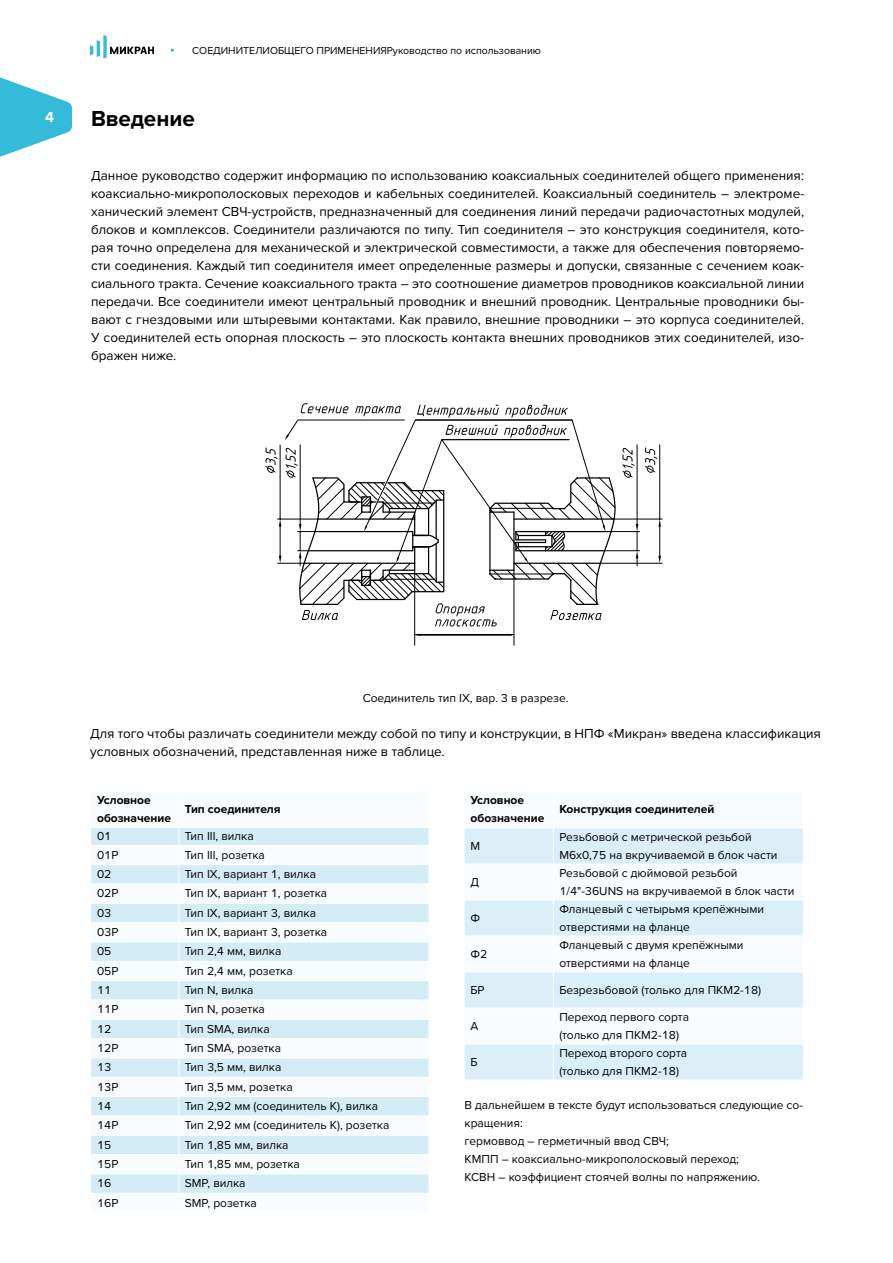
<style>
.page{position:relative;width:893px;height:1263px;background:#fff}
.page>*{position:absolute;margin:0;border:0;box-sizing:border-box;transform-origin:0 0}
.t1{font:700 22.5px "Proxima Nova";color:#000}
.t2{font:700 15px "Proxima Nova";color:#fff}
.t3{font:13.5px/18px "Proxima Nova";color:#000}
.t4{font:12px/18px "Proxima Nova";color:#000}
.t5{font:700 12px/18px "Proxima Nova";color:#000}
.t6{font:10.5px "Proxima Nova";color:#000}
</style>
<div class="page">
<hr style="left:414px;top:570px;width:1px;height:75px;background:#000">
<hr style="left:514px;top:570px;width:1px;height:75px;background:#000">
<hr style="left:417px;top:634px;width:97px;height:1px;background:#000">
<hr style="left:415px;top:634px;width:97px;height:1px;background:#000">
<svg style="left:266px;top:403px;width:395px;height:223px"></svg>
<svg style="left:91px;top:828px;width:337px;height:365px;fill:#daeef7"></svg>
<hr style="left:91px;top:845px;width:88px;height:1px;background:#fff">
<hr style="left:91px;top:864px;width:88px;height:1px;background:#fff">
<hr style="left:91px;top:884px;width:88px;height:1px;background:#fff">
<hr style="left:91px;top:903px;width:88px;height:1px;background:#fff">
<hr style="left:91px;top:922px;width:88px;height:1px;background:#fff">
<hr style="left:91px;top:942px;width:88px;height:1px;background:#fff">
<hr style="left:91px;top:961px;width:88px;height:1px;background:#fff">
<hr style="left:91px;top:980px;width:88px;height:1px;background:#fff">
<hr style="left:91px;top:999px;width:88px;height:1px;background:#fff">
<hr style="left:91px;top:1019px;width:88px;height:1px;background:#fff">
<hr style="left:91px;top:1038px;width:88px;height:1px;background:#fff">
<hr style="left:91px;top:1057px;width:88px;height:1px;background:#fff">
<hr style="left:91px;top:1077px;width:88px;height:1px;background:#fff">
<hr style="left:91px;top:1096px;width:88px;height:1px;background:#fff">
<hr style="left:91px;top:1115px;width:88px;height:1px;background:#fff">
<hr style="left:91px;top:1135px;width:88px;height:1px;background:#fff">
<hr style="left:91px;top:1154px;width:88px;height:1px;background:#fff">
<hr style="left:91px;top:1173px;width:88px;height:1px;background:#fff">
<svg style="left:178px;top:828px;width:1px;height:365px"></svg>
<hr style="left:179px;top:845px;width:249px;height:1px;background:#fff">
<hr style="left:179px;top:864px;width:249px;height:1px;background:#fff">
<hr style="left:179px;top:884px;width:249px;height:1px;background:#fff">
<hr style="left:179px;top:903px;width:249px;height:1px;background:#fff">
<hr style="left:179px;top:922px;width:249px;height:1px;background:#fff">
<hr style="left:179px;top:942px;width:249px;height:1px;background:#fff">
<hr style="left:179px;top:961px;width:249px;height:1px;background:#fff">
<hr style="left:179px;top:980px;width:249px;height:1px;background:#fff">
<hr style="left:179px;top:999px;width:249px;height:1px;background:#fff">
<hr style="left:179px;top:1019px;width:249px;height:1px;background:#fff">
<hr style="left:179px;top:1038px;width:249px;height:1px;background:#fff">
<hr style="left:179px;top:1057px;width:249px;height:1px;background:#fff">
<hr style="left:179px;top:1077px;width:249px;height:1px;background:#fff">
<hr style="left:179px;top:1096px;width:249px;height:1px;background:#fff">
<hr style="left:179px;top:1115px;width:249px;height:1px;background:#fff">
<hr style="left:179px;top:1135px;width:249px;height:1px;background:#fff">
<hr style="left:179px;top:1154px;width:249px;height:1px;background:#fff">
<hr style="left:179px;top:1173px;width:249px;height:1px;background:#fff">
<svg style="left:465px;top:829px;width:338px;height:251px;fill:#dbeff8"></svg>
<hr style="left:465px;top:864px;width:88px;height:1px;background:#fff">
<hr style="left:465px;top:900px;width:88px;height:1px;background:#fff">
<hr style="left:465px;top:936px;width:88px;height:1px;background:#fff">
<hr style="left:465px;top:972px;width:88px;height:1px;background:#fff">
<hr style="left:465px;top:1008px;width:88px;height:1px;background:#fff">
<hr style="left:465px;top:1044px;width:88px;height:1px;background:#fff">
<hr style="left:553px;top:864px;width:250px;height:1px;background:#fff">
<hr style="left:553px;top:900px;width:250px;height:1px;background:#fff">
<hr style="left:553px;top:936px;width:250px;height:1px;background:#fff">
<hr style="left:553px;top:972px;width:250px;height:1px;background:#fff">
<hr style="left:553px;top:1008px;width:250px;height:1px;background:#fff">
<hr style="left:553px;top:1044px;width:250px;height:1px;background:#fff">
<svg style="left:553px;top:829px;width:1px;height:251px"></svg>
<svg style="left:0;top:77px;width:72px;height:80px"></svg>
<svg style="left:90px;top:35px;width:64px;height:23px"></svg>
<p class="t2" style="left:45px;top:108px;width:10px">4</p>
<p class="t6" style="left:192px;top:44px;width:350px">СОЕДИНИТЕЛИОБЩЕГО ПРИМЕНЕНИЯРуководство по использованию</p>
<h1 class="t1" style="left:91px;top:105px;width:105px">Введение</h1>
<p class="t3" style="left:91px;top:167px;width:715px;text-align:justify">Данное руководство содержит информацию по использованию коаксиальных соединителей общего применения: коаксиально-микрополосковых переходов и кабельных соединителей. Коаксиальный соединитель – электроме&shy;ханический элемент СВЧ-устройств, предназначенный для соединения линий передачи радиочастотных модулей, блоков и комплексов. Соединители различаются по типу. Тип соединителя – это конструкция соединителя, кото&shy;рая точно определена для механической и электрической совместимости, а также для обеспечения повторяемо&shy;сти соединения. Каждый тип соединителя имеет определенные размеры и допуски, связанные с сечением коак&shy;сиального тракта. Сечение коаксиального тракта – это соотношение диаметров проводников коаксиальной линии передачи. Все соединители имеют центральный проводник и внешний проводник. Центральные проводники бы&shy;вают с гнездовыми или штыревыми контактами. Как правило, внешние проводники – это корпуса соединителей.<br>У соединителей есть опорная плоскость – это плоскость контакта внешних проводников этих соединителей, изо&shy;бражен ниже.</p>
<p class="t4" style="left:363px;top:689px;width:207px">Соединитель тип IX, вар. 3 в разрезе.</p>
<p class="t3" style="left:90px;top:725px;width:732px">Для того чтобы различать соединители между собой по типу и конструкции, в НПФ «Микран» введена классификация условных обозначений, представленная ниже в таблице.</p>
<p class="t5" style="left:97px;top:791px;width:75px">Условное обозначение</p>
<p class="t5" style="left:185px;top:800px;width:97px">Тип соединителя</p>
<p class="t4" style="left:97px;top:827px;width:16px">01</p>
<p class="t4" style="left:185px;top:827px;width:70px">Тип III, вилка</p>
<p class="t4" style="left:97px;top:846px;width:23px">01Р</p>
<p class="t4" style="left:185px;top:846px;width:82px">Тип III, розетка</p>
<p class="t4" style="left:97px;top:865px;width:16px">02</p>
<p class="t4" style="left:185px;top:865px;width:133px">Тип IX, вариант 1, вилка</p>
<p class="t4" style="left:97px;top:885px;width:23px">02Р</p>
<p class="t4" style="left:185px;top:885px;width:144px">Тип IX, вариант 1, розетка</p>
<p class="t4" style="left:97px;top:904px;width:16px">03</p>
<p class="t4" style="left:185px;top:904px;width:133px">Тип IX, вариант 3, вилка</p>
<p class="t4" style="left:97px;top:923px;width:23px">03Р</p>
<p class="t4" style="left:185px;top:923px;width:144px">Тип IX, вариант 3, розетка</p>
<p class="t4" style="left:97px;top:943px;width:16px">05</p>
<p class="t4" style="left:185px;top:943px;width:98px">Тип 2,4 мм, вилка</p>
<p class="t4" style="left:97px;top:962px;width:23px">05Р</p>
<p class="t4" style="left:185px;top:962px;width:109px">Тип 2,4 мм, розетка</p>
<p class="t4" style="left:97px;top:981px;width:16px">11</p>
<p class="t4" style="left:185px;top:981px;width:70px">Тип N, вилка</p>
<p class="t4" style="left:97px;top:1001px;width:23px">11P</p>
<p class="t4" style="left:185px;top:1001px;width:82px">Тип N, розетка</p>
<p class="t4" style="left:97px;top:1020px;width:16px">12</p>
<p class="t4" style="left:185px;top:1020px;width:86px">Тип SMA, вилка</p>
<p class="t4" style="left:97px;top:1039px;width:23px">12Р</p>
<p class="t4" style="left:185px;top:1039px;width:98px">Тип SMA, розетка</p>
<p class="t4" style="left:97px;top:1059px;width:16px">13</p>
<p class="t4" style="left:185px;top:1059px;width:98px">Тип 3,5 мм, вилка</p>
<p class="t4" style="left:97px;top:1078px;width:23px">13Р</p>
<p class="t4" style="left:185px;top:1078px;width:109px">Тип 3,5 мм, розетка</p>
<p class="t4" style="left:97px;top:1097px;width:16px">14</p>
<p class="t4" style="left:185px;top:1097px;width:195px">Тип 2,92 мм (соединитель K), вилка</p>
<p class="t4" style="left:97px;top:1117px;width:23px">14Р</p>
<p class="t4" style="left:185px;top:1117px;width:206px">Тип 2,92 мм (соединитель K), розетка</p>
<p class="t4" style="left:97px;top:1136px;width:16px">15</p>
<p class="t4" style="left:185px;top:1136px;width:105px">Тип 1,85 мм, вилка</p>
<p class="t4" style="left:97px;top:1155px;width:23px">15Р</p>
<p class="t4" style="left:185px;top:1155px;width:117px">Тип 1,85 мм, розетка</p>
<p class="t4" style="left:97px;top:1175px;width:16px">16</p>
<p class="t4" style="left:185px;top:1175px;width:62px">SMP, вилка</p>
<p class="t4" style="left:97px;top:1194px;width:23px">16Р</p>
<p class="t4" style="left:185px;top:1194px;width:74px">SMP, розетка</p>
<p class="t5" style="left:471px;top:792px;width:75px">Условное обозначение</p>
<p class="t5" style="left:559px;top:801px;width:157px">Конструкция соединителей</p>
<p class="t4" style="left:471px;top:837px;width:11px">М</p>
<p class="t4" style="left:559px;top:828px;width:220px">Резьбовой с метрической резьбой<br>М6x0,75 на вкручиваемой в блок части</p>
<p class="t4" style="left:471px;top:873px;width:10px">Д</p>
<p class="t4" style="left:559px;top:864px;width:237px">Резьбовой с дюймовой резьбой<br>1/4"-36UNS на вкручиваемой в блок части</p>
<p class="t4" style="left:471px;top:909px;width:11px">Ф</p>
<p class="t4" style="left:559px;top:900px;width:206px">Фланцевый с четырьмя крепёжными отверстиями на фланце</p>
<p class="t4" style="left:471px;top:945px;width:18px">Ф2</p>
<p class="t4" style="left:559px;top:936px;width:186px">Фланцевый с двумя крепёжными отверстиями на фланце</p>
<p class="t4" style="left:471px;top:981px;width:16px">БР</p>
<p class="t4" style="left:559px;top:981px;width:203px">Безрезьбовой (только для ПКМ2-18)</p>
<p class="t4" style="left:471px;top:1017px;width:9px">А</p>
<p class="t4" style="left:559px;top:1008px;width:131px">Переход первого сорта (только для ПКМ2-18)</p>
<p class="t4" style="left:471px;top:1053px;width:9px">Б</p>
<p class="t4" style="left:559px;top:1044px;width:129px">Переход второго сорта (только для ПКМ2-18)</p>
<p class="t4" style="left:465px;top:1096px;width:340px">В дальнейшем в тексте будут использоваться следующие со&shy;кращения:<br>гермоввод – герметичный ввод СВЧ;<br>КМПП – коаксиально-микрополосковый переход;<br>КСВН – коэффициент стоячей волны по напряжению.</p>
</div>
